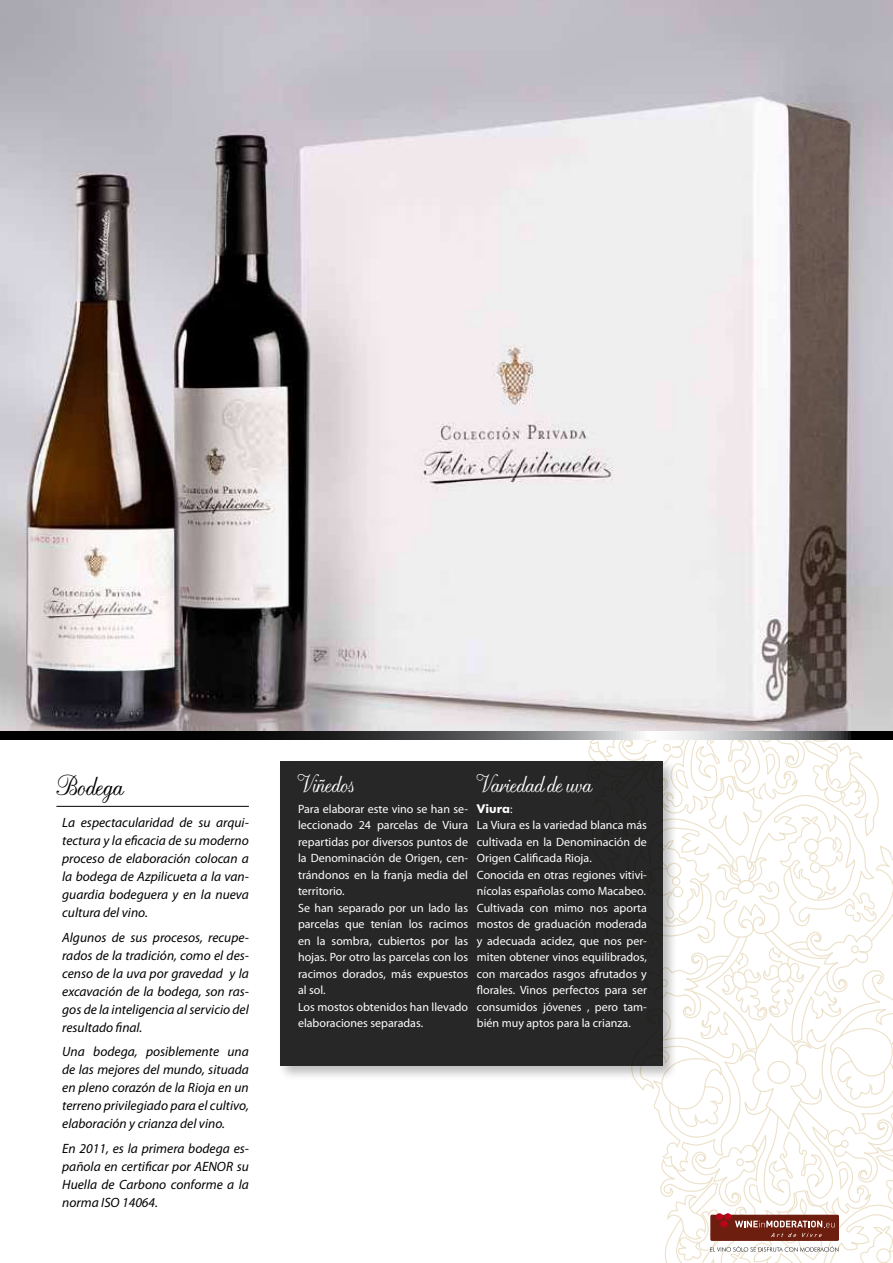
<style>
.page{position:relative;width:893px;height:1263px;background:#fff}
.page>*{position:absolute;margin:0;border:0;box-sizing:border-box;transform-origin:0 0}
.t1{font:italic 31.05px "English";color:#000;scale:.87 1}
.t2{font:italic 27.6px "English";letter-spacing:-.05em;color:#fff;scale:.87 1}
.t3{font:italic 13.5px/18px "Myriad Pro";color:#000;text-align:justify}
.t4{font:12px/16.5px "Myriad Pro";color:#fff}
.t5{font:700 12px "Futura BT";color:#fff}
.s1{font-family:"Myriad Pro";font-weight:400}
</style>
<div class="page">
<img style="left:0;top:0;width:893px;height:731px">
<hr style="left:56px;top:806px;width:193px;height:1px;background:#000">
<svg style="left:0;top:731px;width:520px;height:9px;background:#1b1b1c"></svg>
<div style="left:277px;top:758px;width:401px;height:323px;background:#000;opacity:.31"></div>
<div style="left:280px;top:762px;width:383px;height:304px;background:#272727"></div>
<svg style="left:520px;top:380px;width:373px;height:883px"></svg>
<h1 class="t1" style="left:62px;top:769px;width:94px">Bodega</h1>
<h2 class="t2" style="left:302px;top:769px;width:74px">Viñ edos</h2>
<p class="t4" style="left:298px;top:800px;width:172px">Para elaborar este vino se han se&shy;leccionado 24 parcelas de Viura repartidas por diversos puntos de la Denominación de Origen, cen&shy;trándonos en la franja media del territorio.<br>Se han separado por un lado las parcelas que tenían los racimos en la sombra, cubiertos por las hojas. Por otro las parcelas con los racimos dorados, más expuestos al sol.<br>Los mostos obtenidos han llevado elaboraciones separadas.</p>
<h2 class="t2" style="left:481px;top:769px;width:148px">Variedad deuva</h2>
<p class="t5" style="left:477px;top:801px;width:37px">Viura<span class="s1">:</span></p>
<p class="t4" style="left:477px;top:817px;width:172px">La Viura es la variedad blanca más cultivada en la Denominación de<br>Origen Calificada Rioja.<br>Conocida en otras regiones vitivi&shy;nícolas españolas como Macabeo.<br>Cultivada con mimo nos aporta mostos de graduación moderada y adecuada acidez, que nos per&shy;miten obtener vinos equilibrados, con marcados rasgos afrutados y florales. Vinos perfectos para ser consumidos jóvenes , pero tam&shy;bién muy aptos para la crianza.</p>
<p class="t3" style="left:62px;top:814px;width:188px">La espectacularidad de su arqui&shy;tectura y la eficacia de su moderno proceso de elaboración colocan a la bodega de Azpilicueta a la van&shy;guardia bodeguera y en la nueva cultura del vino.</p>
<p class="t3" style="left:62px;top:928px;width:188px">Algunos de sus procesos, recupe&shy;rados de la tradición, como el des&shy;censo de la uva por gravedad y la excavación de la bodega, son ras&shy;gos de la inteligencia al servicio del resultado final.</p>
<p class="t3" style="left:62px;top:1042px;width:188px">Una bodega, posiblemente una de las mejores del mundo, situada en pleno corazón de la Rioja en un terreno privilegiado para el cultivo, elaboración y crianza del vino.</p>
<p class="t3" style="left:62px;top:1139px;width:188px">En 2011, es la primera bodega es&shy;pañola en certificar por AENOR su Huella de Carbono conforme a la norma ISO 14064.</p>
</div>
